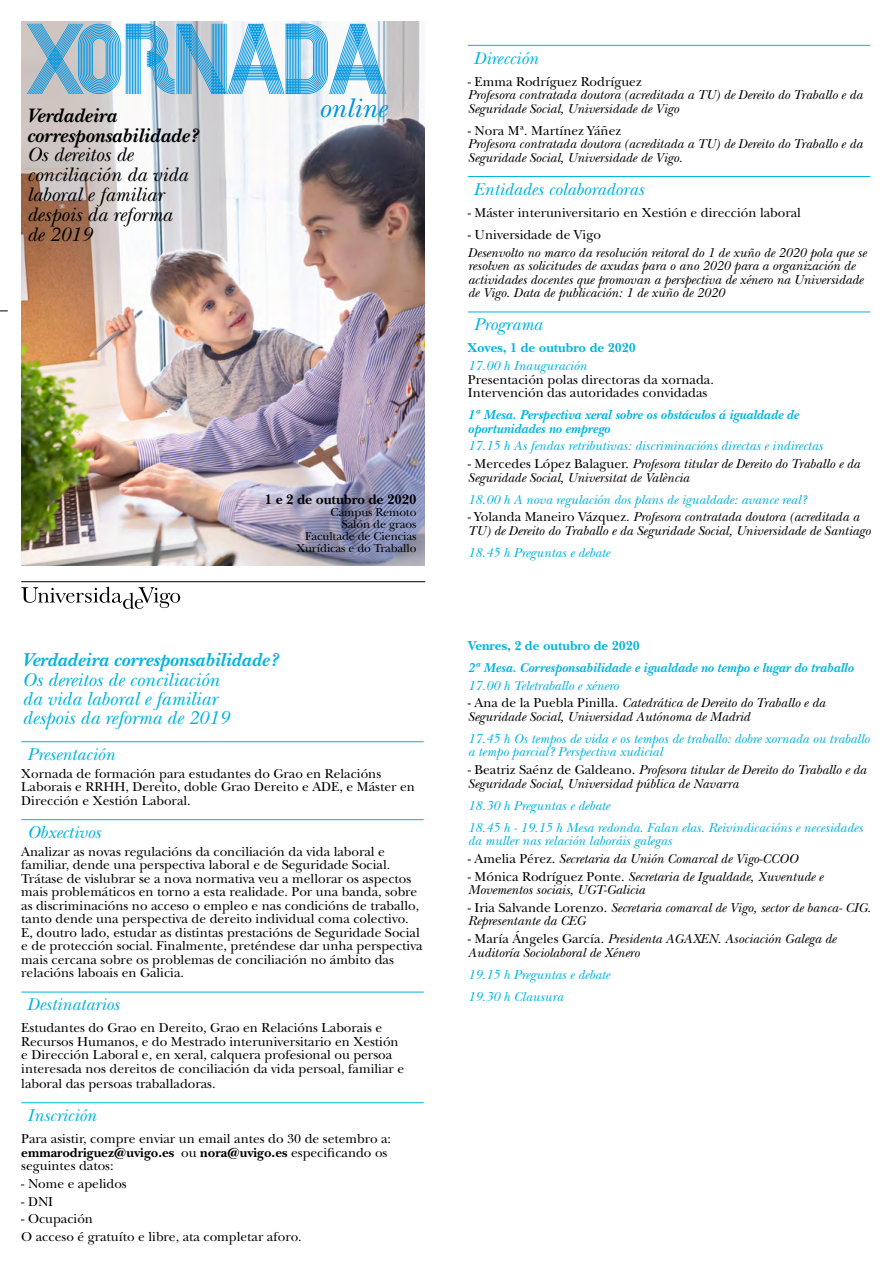
<style>
.page{position:relative;width:893px;height:1263px;background:#fff}
.page>*{position:absolute;margin:0;border:0;box-sizing:border-box;transform-origin:0 0}
.t1{font:700 86.7px "Campus";letter-spacing:-.1em;color:#0094e0}
.t2{font:italic 28.05px "New Baskerville Std";color:#0094e0}
.t3{font:italic 20.4px/20px "New Baskerville Std";color:#000}
.t4{font:italic 700 20.4px/20px "New Baskerville Std";color:#000}
.t5{font:italic 19.5px/19.5px "New Baskerville Std";color:#00b5e0}
.t6{font:italic 700 19.5px "New Baskerville Std";color:#00b5e0}
.t7{font:italic 18px "New Baskerville Std";color:#00b4e0}
.t8{font:italic 18px "New Baskerville Std";color:#00b5e0}
.t9{font:italic 18px "New Baskerville Std";color:#04b4e0}
.t10{font:700 14.25px "New Baskerville Std";letter-spacing:-.01em;color:#000}
.t11{font:13.5px/13.5px "New Baskerville Std";color:#000}
.t12{font:italic 13.5px/13.5px "New Baskerville Std";color:#000}
.t13{font:italic 13.5px/22px "New Baskerville Std";color:#00b5e0}
.t14{font:italic 700 13.5px/13.5px "New Baskerville Std";color:#00b5e0}
.t15{font:700 13.5px "New Baskerville Std";color:#00b5e0}
.t16{font:12px/12px "New Baskerville Std";letter-spacing:-.01em;color:#000;text-align:right}
.s1{font-weight:700}
.s2{font-style:normal}
</style>
<div class="page">
<img style="left:21px;top:21px;width:404px;height:545px">
<hr style="left:468px;top:45px;width:402px;height:1px;background:#00b5e0">
<hr style="left:468px;top:176px;width:402px;height:1px;background:#00b4e0">
<hr style="left:468px;top:312px;width:402px;height:1px;background:#00b5e0">
<hr style="left:21px;top:741px;width:403px;height:1px;background:#00b4e0">
<hr style="left:21px;top:819px;width:403px;height:1px;background:#00b4e0">
<hr style="left:21px;top:992px;width:403px;height:1px;background:#00b4e0">
<hr style="left:21px;top:1102px;width:403px;height:1px;background:#00b4e0">
<svg style="left:21px;top:587px;width:159px;height:22px"></svg>
<hr style="left:21px;top:581px;width:404px;height:1px;background:#000">
<h1 class="t1" style="left:27px;top:-10px;width:364px">XORNADA</h1>
<h2 class="t2" style="left:318px;top:92px;width:69px">online</h2>
<h3 class="t4" style="left:27px;top:105px;width:173px">Verdadeira corresponsabilidade?</h3>
<h3 class="t3" style="left:27px;top:145px;width:163px">Os dereitos de conciliación da vida laboral e familiar despois da reforma de 2019</h3>
<p class="t10" style="left:265px;top:491px;width:153px">1 e 2 de outubro de 2020</p>
<p class="t16" style="left:296px;top:506px;width:122px">Campus Remoto<br>Salón de graos<br>Facultade de Ciencias<br>Xurídicas e do Traballo</p>
<h3 class="t6" style="left:22px;top:648px;width:257px">Verdadeira corresponsabilidade?</h3>
<h3 class="t5" style="left:22px;top:670px;width:208px">Os dereitos de conciliación da vida laboral e familiar despois da reforma de 2019</h3>
<h3 class="t7" style="left:27px;top:744px;width:89px">Presentación</h3>
<p class="t11" style="left:21px;top:767px;width:395px">Xornada de formación para estudantes do Grao en Relacións<br>Laborais e RRHH, Dereito, doble Grao Dereito e ADE, e Máster en<br>Dirección e Xestión Laboral.</p>
<h3 class="t7" style="left:27px;top:822px;width:75px">Obxectivos</h3>
<p class="t11" style="left:21px;top:845px;width:403px">Analizar as novas regulacións da conciliación da vida laboral e familiar, dende una perspectiva laboral e de Seguridade Social.<br>Trátase de vislubrar se a nova normativa veu a mellorar os aspectos mais problemáticos en torno a esta realidade. Por una banda, sobre as discriminacións no acceso o empleo e nas condicións de traballo, tanto dende una perspectiva de dereito individual coma colectivo.<br>E, doutro lado, estudar as distintas prestacións de Seguridade Social e de protección social. Finalmente, preténdese dar unha perspectiva mais cercana sobre os problemas de conciliación no ámbito das relacións laboais en Galicia.</p>
<h3 class="t9" style="left:27px;top:994px;width:94px">Destinatarios</h3>
<p class="t11" style="left:21px;top:1021px;width:384px">Estudantes do Grao en Dereito, Grao en Relacións Laborais e Recursos Humanos, e do Mestrado interuniversitario en Xestión e Dirección Laboral e, en xeral, calquera profesional ou persoa interesada nos dereitos de conciliación da vida persoal, familiar e</p>
<p class="t11" style="left:21px;top:1077px;width:196px">laboral das persoas traballadoras.</p>
<h3 class="t8" style="left:27px;top:1105px;width:71px">Inscrición</h3>
<p class="t11" style="left:21px;top:1132px;width:371px">Para asistir, compre enviar un email antes do 30 de setembro a: <span class="s1">emmarodriguez@uvigo.es</span> ou <span class="s1">nora@uvigo.es</span> especificando os seguintes datos:</p>
<p class="t11" style="left:21px;top:1177px;width:107px">- Nome e apelidos</p>
<p class="t11" style="left:21px;top:1194px;width:33px">- DNI</p>
<p class="t11" style="left:21px;top:1210px;width:282px;line-height:17.7px">- Ocupación<br>O acceso é gratuíto e libre, ata completar aforo.</p>
<h3 class="t8" style="left:474px;top:47px;width:66px">Dirección</h3>
<p class="t11" style="left:468px;top:75px;width:175px">- Emma Rodríguez Rodríguez</p>
<p class="t12" style="left:468px;top:88px;width:396px">Profesora contratada doutora (acreditada a TU) de Dereito do Traballo e da<br>Seguridade Social, Universidade de Vigo</p>
<p class="t11" style="left:468px;top:124px;width:155px">- Nora Mª. Martínez Yáñez</p>
<p class="t12" style="left:468px;top:137px;width:396px">Profesora contratada doutora (acreditada a TU) de Dereito do Traballo e da<br>Seguridade Social, Universidade de Vigo.</p>
<h3 class="t7" style="left:474px;top:178px;width:171px">Entidades colaboradoras</h3>
<p class="t11" style="left:468px;top:206px;width:335px">- Máster interuniversitario en Xestión e dirección laboral</p>
<p class="t11" style="left:468px;top:228px;width:135px">- Universidade de Vigo</p>
<p class="t12" style="left:468px;top:246px;width:400px">Desenvolto no marco da resolución reitoral do 1 de xuño de 2020 pola que se resolven as solicitudes de axudas para o ano 2020 para a organización de actividades docentes que promovan a perspectiva de xénero na Universidade de Vigo. Data de publicación: 1 de xuño de 2020</p>
<h3 class="t8" style="left:474px;top:314px;width:70px">Programa</h3>
<p class="t15" style="left:468px;top:340px;width:170px">Xoves, 1 de outubro de 2020</p>
<p class="t13" style="left:468px;top:355px;width:120px">17.00 h Inauguración</p>
<p class="t11" style="left:468px;top:372px;width:247px">Presentación polas directoras da xornada.<br>Intervención das autoridades convidadas</p>
<p class="t14" style="left:468px;top:408px;width:333px">1ª Mesa. Perspectiva xeral sobre os obstáculos á igualdade de oportunidades no emprego</p>
<p class="t13" style="left:468px;top:435px;width:356px">17.15 h As fendas retributivas: discriminacións directas e indirectas</p>
<p class="t12" style="left:468px;top:457px;width:394px"><span class="s2">- Mercedes López Balaguer.</span> Profesora titular de Dereito do Traballo e da<br>Seguridade Social, Universitat de València</p>
<p class="t13" style="left:468px;top:488px;width:340px">18.00 h A nova regulación dos plans de igualdade: avance real?</p>
<p class="t12" style="left:468px;top:510px;width:404px"><span class="s2">- Yolanda Maneiro Vázquez.</span> Profesora contratada doutora (acreditada a<br>TU) de Dereito do Traballo e da Seguridade Social, Universidade de Santiago</p>
<p class="t13" style="left:468px;top:541px;width:144px">18.45 h Preguntas e debate</p>
<p class="t15" style="left:468px;top:637px;width:174px">Venres, 2 de outubro de 2020</p>
<p class="t14" style="left:468px;top:661px;width:387px">2ª Mesa. Corresponsabilidade e igualdade no tempo e lugar do traballo</p>
<p class="t13" style="left:468px;top:674px;width:152px">17.00 h Teletraballo e xénero</p>
<p class="t12" style="left:468px;top:696px;width:359px"><span class="s2">- Ana de la Puebla Pinilla.</span> Catedrática de Dereito do Traballo e da<br>Seguridade Social, Universidad Autónoma de Madrid</p>
<p class="t13" style="left:468px;top:732px;width:403px;line-height:13.5px">17.45 h Os tempos de vida e os tempos de traballo: dobre xornada ou traballo a tempo parcial? Perspectiva xudicial</p>
<p class="t12" style="left:468px;top:763px;width:400px"><span class="s2">- Beatriz Saénz de Galdeano.</span> Profesora titular de Dereito do Traballo e da<br>Seguridade Social, Universidad pública de Navarra</p>
<p class="t13" style="left:468px;top:794px;width:396px">18.30 h Preguntas e debate<br>18.45 h - 19.15 h Mesa redonda. Falan elas. Reivindicacións e necesidades</p>
<p class="t13" style="left:468px;top:830px;width:205px">da muller nas relación laboráis galegas</p>
<p class="t12" style="left:468px;top:852px;width:331px"><span class="s2">- Amelia Pérez.</span> Secretaria da Unión Comarcal de Vigo-CCOO</p>
<p class="t12" style="left:468px;top:870px;width:357px"><span class="s2">- Mónica Rodríguez Ponte.</span> Secretaria de Igualdade, Xuventude e<br>Movementos sociais, UGT-Galicia</p>
<p class="t12" style="left:468px;top:901px;width:405px"><span class="s2">- Iria Salvande Lorenzo.</span> Secretaria comarcal de Vigo, sector de banca- CIG.<br>Representante da CEG</p>
<p class="t12" style="left:468px;top:932px;width:370px"><span class="s2">- María Ángeles García.</span> Presidenta AGAXEN. Asociación Galega de<br>Auditoría Sociolaboral de Xénero</p>
<p class="t13" style="left:468px;top:963px;width:144px">19.15 h Preguntas e debate<br>19.30 h Clausura</p>
</div>
